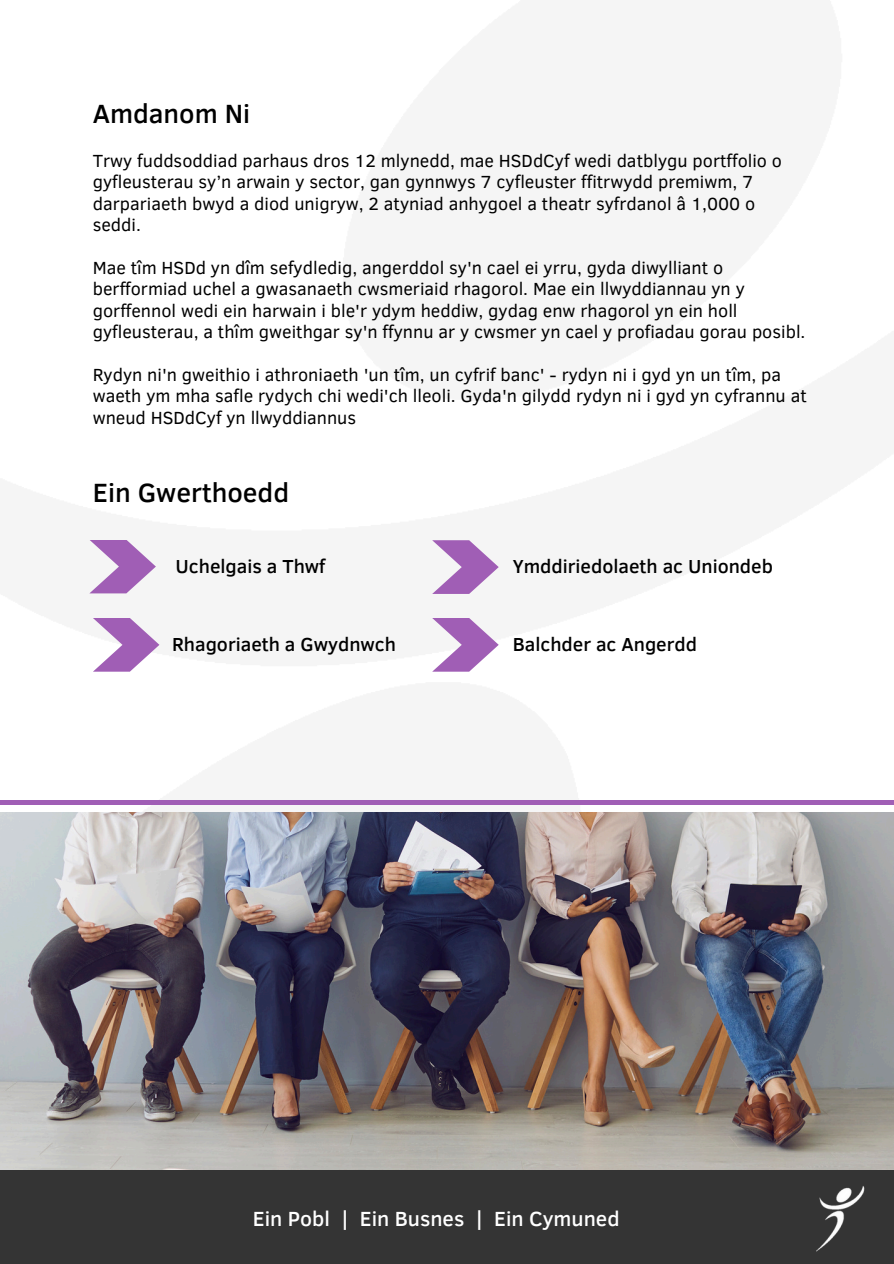
<style>
.page{position:relative;width:894px;height:1264px;background:#fff}
.page>*{position:absolute;margin:0;border:0;box-sizing:border-box;transform-origin:0 0}
.t1{font:500 27px "Clear Sans";color:#000}
.t2{font:500 21px "Clear Sans";color:#fff}
.t3{font:500 19.35px "Clear Sans";color:#000}
.t4{font:18px/21.3px "Clear Sans";color:#000}
</style>
<div class="page">
<img style="left:0;top:812px;width:893px;height:358px">
<div style="left:0;top:1170px;width:893px;height:93px;background:#343434"></div>
<img style="left:816px;top:1186px;width:49px;height:66px">
<hr style="left:0;top:800px;width:893px;height:4px;background:#a05eb5">
<svg style="left:89px;top:540px;width:67px;height:53px"></svg>
<svg style="left:93px;top:618px;width:66px;height:53px"></svg>
<svg style="left:432px;top:540px;width:66px;height:54px"></svg>
<svg style="left:432px;top:618px;width:66px;height:53px"></svg>
<h1 class="t1" style="left:93px;top:94px;width:159px">Amdanom Ni</h1>
<p class="t4" style="left:93px;top:149px;width:690px">Trwy fuddsoddiad parhaus dros 12 mlynedd, mae HSDdCyf wedi datblygu portffolio o gyfleusterau sy’n arwain y sector, gan gynnwys 7 cyfleuster ffitrwydd premiwm, 7 darpariaeth bwyd a diod unigryw, 2 atyniad anhygoel a theatr syfrdanol â 1,000 o seddi.</p>
<p class="t4" style="left:93px;top:256px;width:714px">Mae tîm HSDd yn dîm sefydledig, angerddol sy'n cael ei yrru, gyda diwylliant o berfformiad uchel a gwasanaeth cwsmeriaid rhagorol. Mae ein llwyddiannau yn y gorffennol wedi ein harwain i ble'r ydym heddiw, gydag enw rhagorol yn ein holl gyfleusterau, a thîm gweithgar sy'n ffynnu ar y cwsmer yn cael y profiadau gorau posibl.</p>
<p class="t4" style="left:93px;top:363px;width:715px">Rydyn ni'n gweithio i athroniaeth 'un tîm, un cyfrif banc' - rydyn ni i gyd yn un tîm, pa waeth ym mha safle rydych chi wedi'ch lleoli. Gyda'n gilydd rydyn ni i gyd yn cyfrannu at wneud HSDdCyf yn llwyddiannus</p>
<h2 class="t1" style="left:93px;top:473px;width:198px">Ein Gwerthoedd</h2>
<h2 class="t3" style="left:175px;top:552px;width:151px">Uchelgais a Thwf</h2>
<h2 class="t3" style="left:172px;top:630px;width:225px">Rhagoriaeth a Gwydnwch</h2>
<h2 class="t3" style="left:512px;top:552px;width:262px">Ymddiriedolaeth ac Uniondeb</h2>
<p class="t3" style="left:512px;top:630px;width:186px">Balchder ac Angerdd</p>
<h1 class="t2" style="left:253px;top:1203px;width:368px">Ein Pobl | Ein Busnes | Ein Cymuned</h1>
</div>
